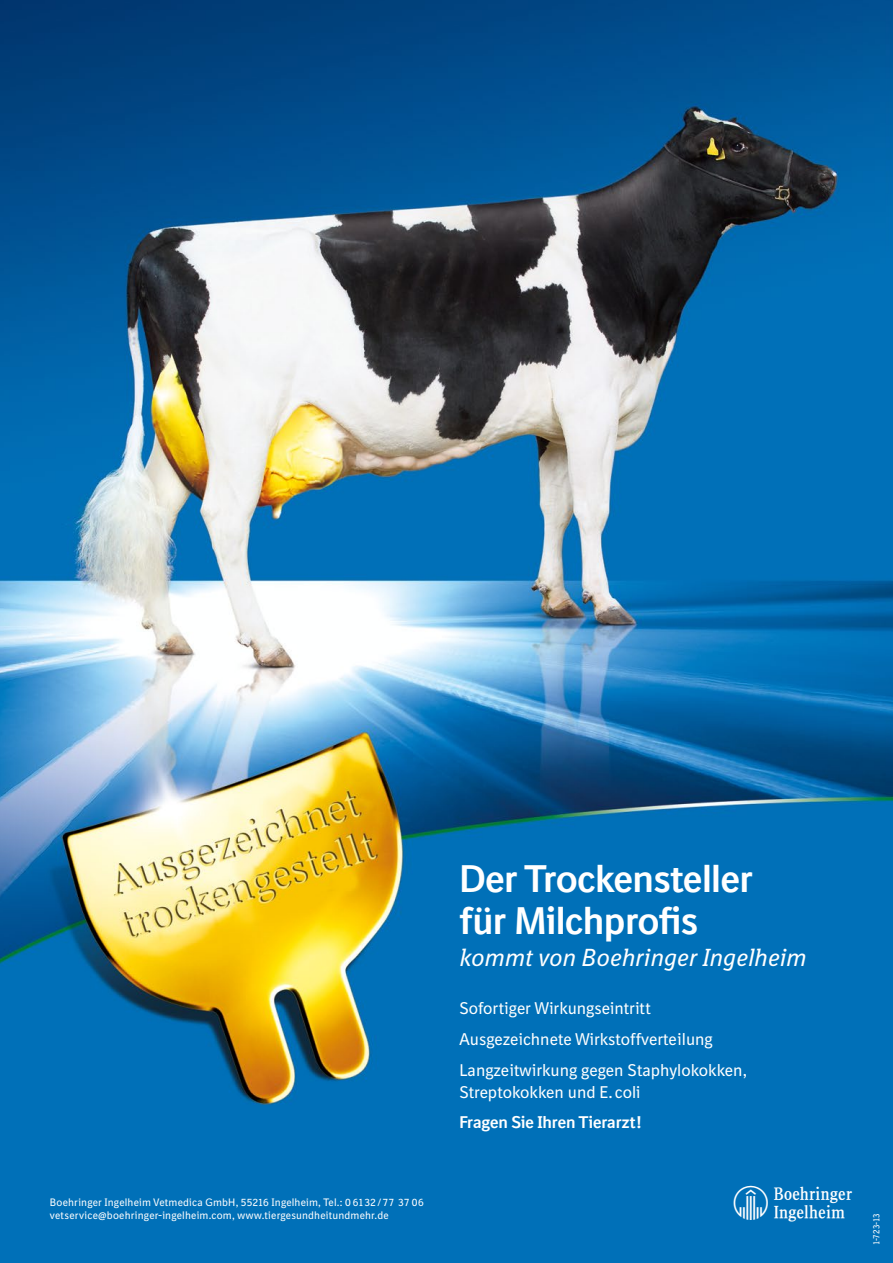
<style>
.page{position:relative;width:893px;height:1263px;background:#fff}
.page>*{position:absolute;margin:0;border:0;box-sizing:border-box;transform-origin:0 0}
.t1{font:700 37.5px/41.5px "BI Sans NEXT";letter-spacing:-.01em;color:#fff}
.t2{font:36px "BI Logo";color:#fff}
.t3{font:italic 24px "BI Sans NEXT";letter-spacing:.005em;color:#fff}
.t4{font:16.5px/31px "BI Sans NEXT";color:#fff}
.t5{font:700 16.5px "BI Sans NEXT";color:#fff}
.t6{font:10.5px/12.6px "BI Sans NEXT";letter-spacing:.015em;color:#fff}
.t7{font:9px "BI Sans NEXT Cond";color:#fff}
</style>
<div class="page">
<img style="left:0;top:0;width:893px;height:1263px">
<p class="t6" style="left:50px;top:1196px;width:375px">Boehringer Ingelheim Vetmedica GmbH, 55216 Ingelheim, Tel.: 0 6132 /77 37 06 vetservice@boehringer-ingelheim.com, www.tiergesundheitundmehr.de</p>
<h1 class="t1" style="left:459px;top:858px;width:295px">Der Trockensteller für Milchprofis</h1>
<h3 class="t3" style="left:459px;top:944px;width:348px">kommt von Boehringer Ingelheim</h3>
<h3 class="t4" style="left:459px;top:992px;width:289px">Sofortiger Wirkungseintritt<br>Ausgezeichnete Wirkstoffverteilung<br>Langzeitwirkung gegen Staphylokokken,</h3>
<h3 class="t4" style="left:459px;top:1077px;width:183px">Streptokokken und E. coli</h3>
<h3 class="t5" style="left:459px;top:1112px;width:184px">Fragen Sie Ihren Tierarzt!</h3>
<h2 class="t2" style="left:734px;top:1186px;width:120px">ABCD</h2>
<p class="t7" style="left:871px;top:1245px;width:34px;rotate:-90deg">1-723-13</p>
</div>
